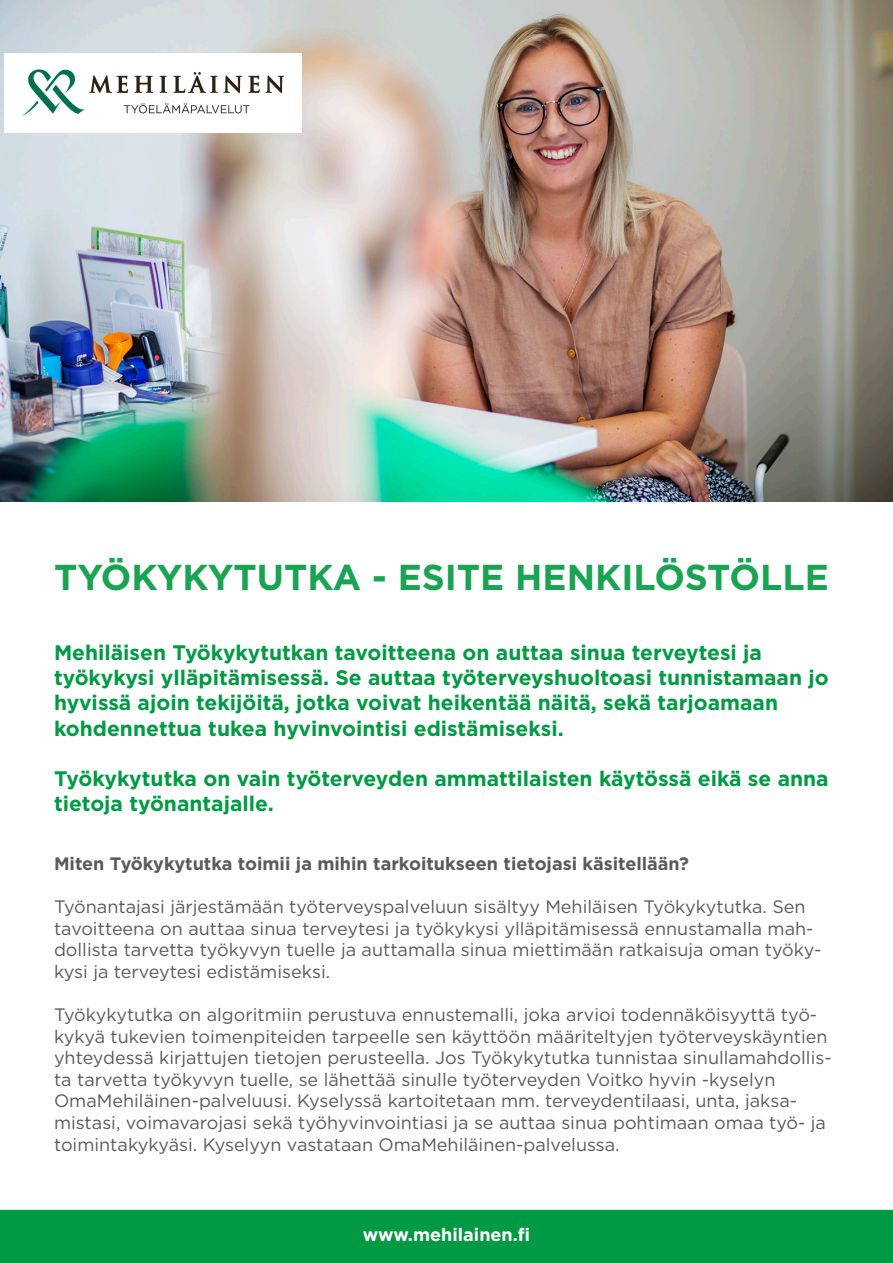
<style>
.page{position:relative;width:893px;height:1263px;background:#fff}
.page>*{position:absolute;margin:0;border:0;box-sizing:border-box;transform-origin:0 0}
.t1{font:700 36px "Gotham";color:#19a352}
.t2{font:700 21px/25.2px "Gotham";color:#009a44}
.t3{font:18px/21.6px "Gotham";color:#5a5a5a}
.t4{font:700 18px "Gotham";color:#5a5a5a}
.t5{font:700 18px "Gotham";color:#fffefe}
</style>
<div class="page">
<div style="left:1px;top:1210px;width:891px;height:52px;background:#009a44"></div>
<div style="left:0;top:1210px;width:893px;height:53px;border:2px solid #009a44"></div>
<img style="left:0;top:0;width:893px;height:501px">
<img style="left:4px;top:53px;width:298px;height:79px">
<p class="t1" style="left:54px;top:553px;width:776px">TYÖKYKYTUTKA - ESITE HENKILÖSTÖLLE</p>
<p class="t2" style="left:54px;top:640px;width:709px">Mehiläisen Työkykytutkan tavoitteena on auttaa sinua terveytesi ja</p>
<p class="t2" style="left:54px;top:665px;width:776px">työkykysi ylläpitämisessä. Se auttaa työterveyshuoltoasi tunnistamaan jo hyvissä ajoin tekijöitä, jotka voivat heikentää näitä, sekä tarjoamaan</p>
<p class="t2" style="left:54px;top:715px;width:511px">kohdennettua tukea hyvinvointisi edistämiseksi.</p>
<p class="t2" style="left:54px;top:766px;width:776px">Työkykytutka on vain työterveyden ammattilaisten käytössä eikä se anna tietoja työnantajalle.</p>
<p class="t4" style="left:54px;top:851px;width:637px">Miten Työkykytutka toimii ja mihin tarkoitukseen tietojasi käsitellään?</p>
<p class="t3" style="left:54px;top:895px;width:753px">Työnantajasi järjestämään työterveyspalveluun sisältyy Mehiläisen Työkykytutka. Sen</p>
<p class="t3" style="left:54px;top:917px;width:769px">tavoitteena on auttaa sinua terveytesi ja työkykysi ylläpitämisessä ennustamalla mah&shy;dollista tarvetta työkyvyn tuelle ja auttamalla sinua miettimään ratkaisuja oman työky&shy;kysi ja terveytesi edistämiseksi.</p>
<p class="t3" style="left:54px;top:1003px;width:779px">Työkykytutka on algoritmiin perustuva ennustemalli, joka arvioi todennäköisyyttä työ&shy;kykyä tukevien toimenpiteiden tarpeelle sen käyttöön määriteltyjen työterveyskäyntien yhteydessä kirjattujen tietojen perusteella. Jos Työkykytutka tunnistaa sinullamahdollis&shy;ta tarvetta työkyvyn tuelle, se lähettää sinulle työterveyden Voitko hyvin -kyselyn</p>
<p class="t3" style="left:54px;top:1090px;width:774px">OmaMehiläinen-palveluusi. Kyselyssä kartoitetaan mm. terveydentilaasi, unta, jaksa&shy;mistasi, voimavarojasi sekä työhyvinvointiasi ja se auttaa sinua pohtimaan omaa työ- ja toimintakykyäsi. Kyselyyn vastataan OmaMehiläinen-palvelussa.</p>
<p class="t5" style="left:363px;top:1223px;width:168px">www.mehilainen.fi</p>
</div>
